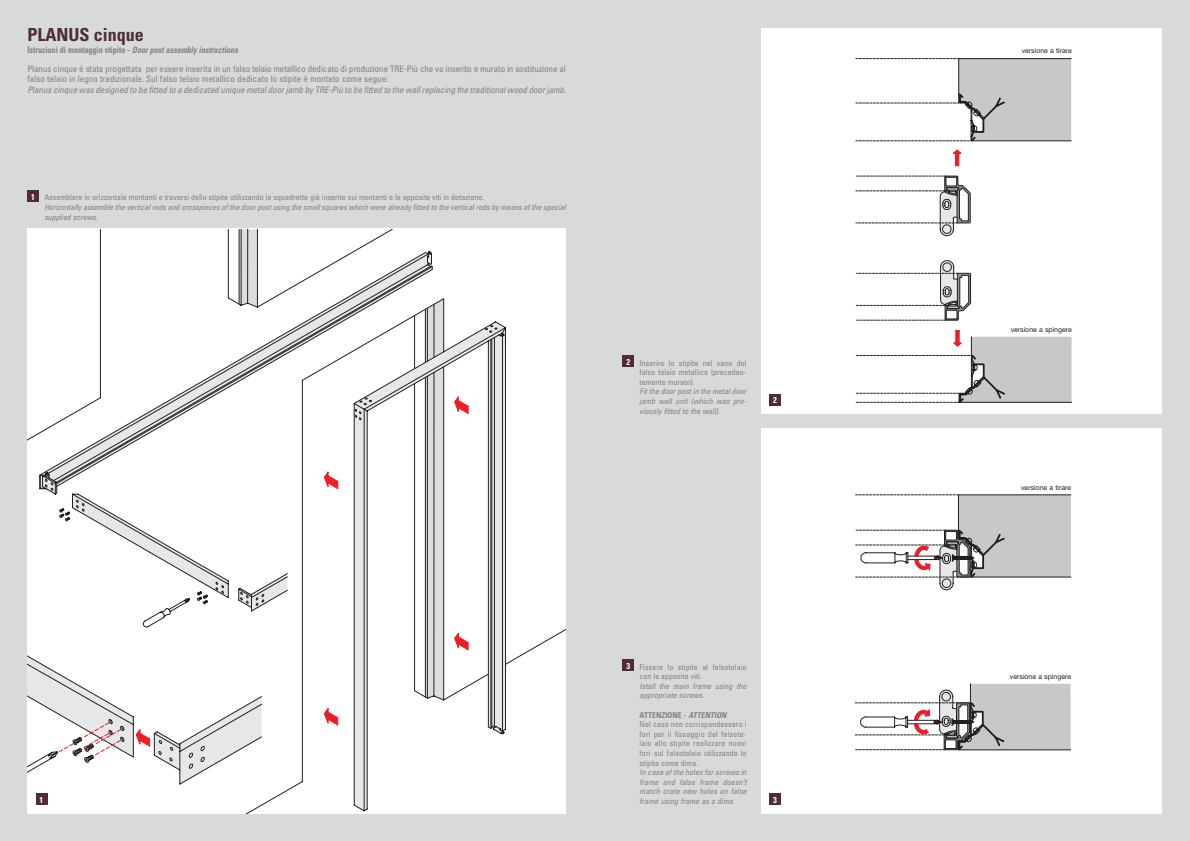
<style>
.page{position:relative;width:1190px;height:841px;background:#d8d9db}
.page>*{position:absolute;margin:0;border:0;box-sizing:border-box;transform-origin:0 0}
.t1{font:700 condensed 18px "Univers";color:#4f2d30}
.t2{font:condensed 9px/10.8px "Univers";letter-spacing:-.01em;color:#808285}
.t3{font:italic condensed 9px "Univers";letter-spacing:-.01em;color:#808285}
.t4{font:700 condensed 9px "Univers";color:#808285;scale:.9 1}
.t5{font:700 condensed 8.5px "Univers";color:#fff}
.t6{font:condensed 8px/9.6px "Univers";color:#808285}
.t7{font:italic condensed 8px/9.6px "Univers";letter-spacing:-.01em;color:#808285}
.t8{font:7px "Helvetica Neue";color:#231f20}
.s1{font-style:italic}
.s2{font-weight:700}
.s3{font-weight:700;font-style:italic}
</style>
<div class="page">
<div style="left:27px;top:229px;width:479px;height:585px;background:#fff"></div>
<div style="left:39px;top:229px;width:527px;height:582px;background:#fff"></div>
<svg style="left:239px;top:229px;width:205px;height:70px;background:#f5f5f6"></svg>
<svg style="left:56px;top:254px;width:375px;height:225px;background:#f3f2f3"></svg>
<svg style="left:198px;top:339px;width:305px;height:392px"></svg>
<svg style="left:166px;top:325px;width:189px;height:289px;background:#f0f0f0"></svg>
<svg style="left:45px;top:479px;width:242px;height:148px;background:#f5f5f5"></svg>
<svg style="left:324px;top:472px;width:14px;height:253px;background:#fdefef"></svg>
<svg style="left:355px;top:299px;width:142px;height:401px"></svg>
<svg style="left:27px;top:655px;width:235px;height:130px"></svg>
<div style="left:27px;top:191px;width:12px;height:11px;background:#4f2d30"></div>
<div style="left:36px;top:794px;width:11px;height:11px;background:#4f2d30"></div>
<div style="left:761px;top:428px;width:400px;height:386px;background:#fff"></div>
<svg style="left:856px;top:495px;width:215px;height:95px"></svg>
<div style="left:761px;top:28px;width:400px;height:386px;background:#fff"></div>
<svg style="left:856px;top:58px;width:215px;height:84px"></svg>
<div style="left:769px;top:394px;width:12px;height:11px;background:#4f2d30"></div>
<div style="left:769px;top:794px;width:12px;height:11px;background:#4f2d30"></div>
<div style="left:623px;top:660px;width:11px;height:11px;background:#4f2d30"></div>
<div style="left:623px;top:356px;width:11px;height:11px;background:#4f2d30"></div>
<svg style="left:856px;top:150px;width:216px;height:253px"></svg>
<svg style="left:855px;top:684px;width:216px;height:67px"></svg>
<h1 class="t1" style="left:27px;top:28px;width:118px">PLANUS cinque</h1>
<p class="t4" style="left:27px;top:47px;width:236px">Istruzioni di montaggio stipite - <span class="s1">Door post assembly instructions</span></p>
<p class="t2" style="left:27px;top:64px;width:540px">Planus cinque è stata progettata per essere inserita in un falso telaio metallico dedicato di produzione TRE-Più che va inserito e murato in sostituzione al falso telaio in legno tradizionale. Sul falso telaio metallico dedicato lo stipite è montato come segue:</p>
<p class="t3" style="left:27px;top:87px;width:540px">Planus cinque was designed to be fitted to a dedicated unique metal door jamb by TRE-Più to be fitted to the wall replacing the traditional wood door jamb.</p>
<p class="t5" style="left:31px;top:194px;width:5px">1</p>
<p class="t6" style="left:44px;top:194px;width:441px">Assemblare in orizzontale montanti e traversi dello stipite utilizzando le squadrette già inserite sui montanti e le apposite viti in dotazione.</p>
<p class="t7" style="left:44px;top:203px;width:523px">Horizontally assemble the vertical rods and crosspieces of the door post using the small squares which were already fitted to the vertical rods by means of the special supplied screws.</p>
<p class="t5" style="left:626px;top:359px;width:5px">2</p>
<p class="t6" style="left:640px;top:359px;width:109px;text-align:justify">Inserire lo stipite nel vano del falso telaio metallico (preceden&shy;temente murato).</p>
<p class="t7" style="left:640px;top:388px;width:109px;text-align:justify">Fit the door post in the metal door jamb wall unit (which was pre&shy;viously fitted to the wall).</p>
<p class="t5" style="left:773px;top:397px;width:5px">2</p>
<p class="t5" style="left:40px;top:797px;width:5px">1</p>
<p class="t5" style="left:626px;top:663px;width:5px">3</p>
<p class="t6" style="left:640px;top:663px;width:109px">Fissare lo stipite al falsotelaio con le apposite viti.</p>
<p class="t7" style="left:640px;top:682px;width:109px">Istall the main frame using the appropriate screws.</p>
<p class="t6" style="left:640px;top:711px;width:109px"><span class="s2">ATTENZIONE -</span> <span class="s3">ATTENTION<br></span>Nel caso non corrispondessero i fori per il fissaggio del falsote&shy;laio allo stipite realizzare nuovi fori sul falsotelaio utilizzando lo stipite come dima.</p>
<p class="t7" style="left:640px;top:768px;width:109px;text-align:justify">In case of the holes for screws in frame and false frame doesn’t match crate new holes on false frame using frame as a dima.</p>
<p class="t5" style="left:773px;top:797px;width:5px">3</p>
<p class="t8" style="left:1022px;top:48px;width:52px">versione a tirare</p>
<p class="t8" style="left:1011px;top:327px;width:63px">versione a spingere</p>
<p class="t8" style="left:1021px;top:485px;width:52px">versione a tirare</p>
<p class="t8" style="left:1010px;top:674px;width:63px">versione a spingere</p>
</div>
